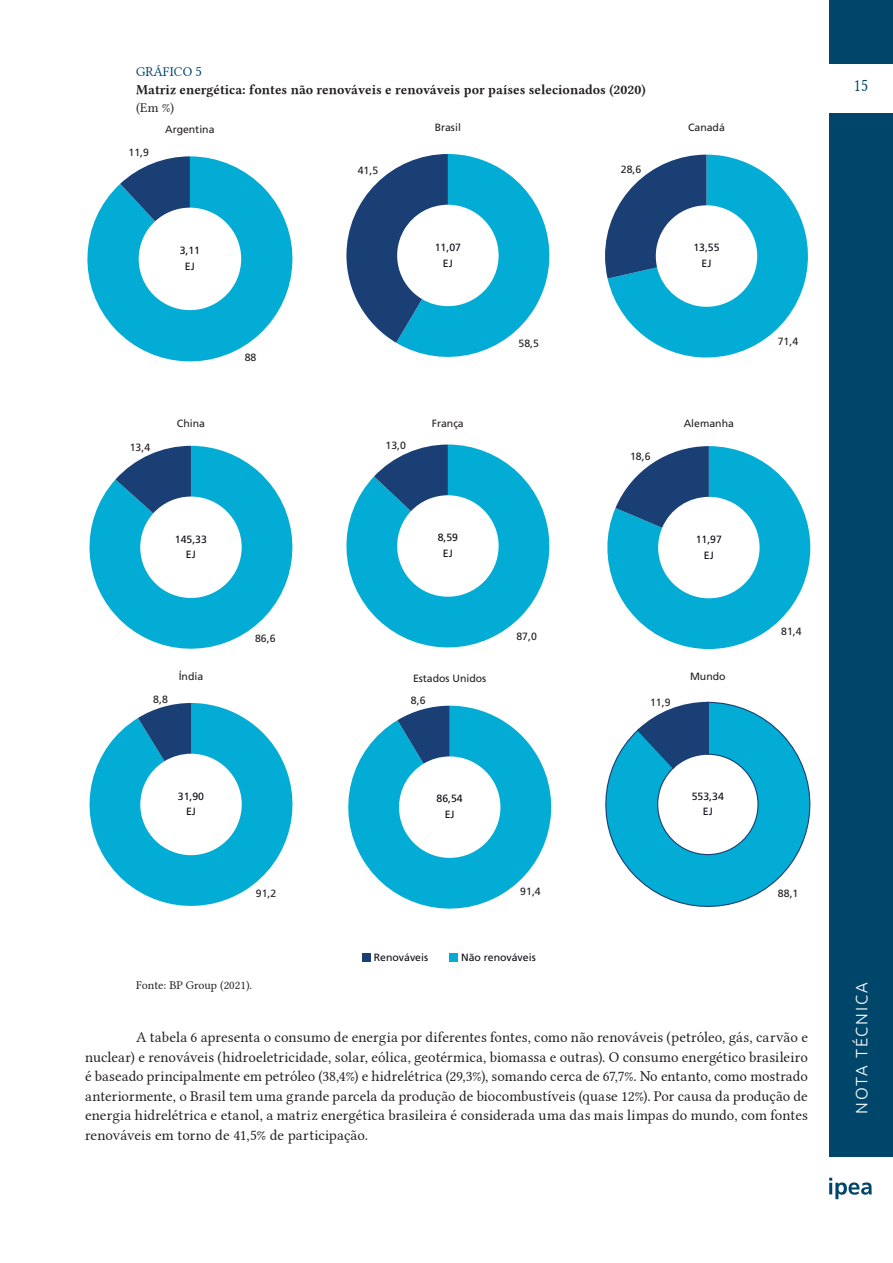
<style>
.page{position:relative;width:893px;height:1263px;background:#fff}
.page>*{position:absolute;margin:0;border:0;box-sizing:border-box;transform-origin:0 0}
.t1{font:18px "Linux Libertine G";color:#00466b;scale:.85 1}
.t2{font:300 16.5px "Ubuntu";letter-spacing:.11em;color:#fff}
.texto_com_recuo{font:15px/19.5px "Linux Libertine G";letter-spacing:.005em;color:#231f20;text-align:justify}
.Sub_Títulos_Tabelas{font:13.5px "Linux Libertine GB";color:#231f20}
.Titulos_tabela{font:13.5px "Linux Libertine G";letter-spacing:.005em;color:#00466b}
.t3{font:13.5px "Linux Libertine G";color:#231f20}
.fonte{font:12px "Linux Libertine G";color:#231f20}
.t4{font:10.5px "Frutiger LT Pro";color:#231f20}
.t5{font:10.5px/15.8px "Frutiger LT Pro";color:#0e0c15;text-align:center}
</style>
<div class="page">
<div style="left:829px;top:113px;width:64px;height:1043px;background:#00466b"></div>
<div style="left:829px;top:0;width:64px;height:64px;background:#00466b"></div>
<svg style="left:829px;top:1178px;width:43px;height:21px"></svg>
<svg style="left:87px;top:156px;width:206px;height:206px;fill:#03acd4"></svg>
<svg style="left:120px;top:156px;width:70px;height:65px"></svg>
<svg style="left:346px;top:154px;width:204px;height:203px"></svg>
<svg style="left:605px;top:155px;width:203px;height:203px"></svg>
<svg style="left:346px;top:444px;width:204px;height:204px;fill:#03acd4"></svg>
<svg style="left:374px;top:444px;width:74px;height:67px"></svg>
<svg style="left:607px;top:446px;width:204px;height:203px;fill:#03acd4"></svg>
<svg style="left:615px;top:446px;width:94px;height:82px"></svg>
<svg style="left:89px;top:446px;width:204px;height:203px;fill:#03acd4"></svg>
<svg style="left:115px;top:446px;width:76px;height:67px"></svg>
<svg style="left:89px;top:703px;width:204px;height:203px;fill:#03acd4"></svg>
<svg style="left:138px;top:703px;width:53px;height:58px;background:#336b97"></svg>
<svg style="left:348px;top:706px;width:204px;height:203px;fill:#03acd4"></svg>
<svg style="left:397px;top:706px;width:53px;height:58px;background:#326c98"></svg>
<svg style="left:605px;top:703px;width:206px;height:204px;fill:#03acd4"></svg>
<svg style="left:635px;top:701px;width:75px;height:69px"></svg>
<div style="left:449px;top:953px;width:9px;height:8px;background:#03acd4"></div>
<div style="left:362px;top:953px;width:8px;height:8px;background:#1a3f74"></div>
<p class="Titulos_tabela" style="left:136px;top:64px;width:67px">GRÁFICO 5</p>
<p class="Sub_Títulos_Tabelas" style="left:136px;top:80px;width:511px">Matriz energética: fontes não renováveis e renováveis por países selecionados (2020)</p>
<p class="t3" style="left:136px;top:100px;width:40px">(Em %)</p>
<p class="t4" style="left:129px;top:147px;width:22px">11,9</p>
<p class="t4" style="left:165px;top:123px;width:51px">Argentina</p>
<p class="t5" style="left:180px;top:243px;width:22px">3,11<br>EJ</p>
<p class="t4" style="left:130px;top:441px;width:22px">13,4</p>
<p class="t4" style="left:177px;top:417px;width:30px">China</p>
<p class="t5" style="left:175px;top:531px;width:34px">145,33<br>EJ</p>
<p class="t4" style="left:245px;top:352px;width:13px">88</p>
<p class="t4" style="left:358px;top:164px;width:22px">41,5</p>
<p class="t4" style="left:435px;top:121px;width:28px">Brasil</p>
<p class="t5" style="left:435px;top:239px;width:28px">11,07<br>EJ</p>
<p class="t4" style="left:385px;top:440px;width:22px">13,0</p>
<p class="t4" style="left:432px;top:417px;width:33px">França</p>
<p class="t5" style="left:438px;top:530px;width:22px">8,59<br>EJ</p>
<p class="t4" style="left:518px;top:337px;width:22px">58,5</p>
<p class="t4" style="left:621px;top:163px;width:22px">28,6</p>
<p class="t4" style="left:630px;top:451px;width:22px">18,6</p>
<p class="t4" style="left:688px;top:121px;width:38px">Canadá</p>
<p class="t5" style="left:693px;top:240px;width:28px">13,55<br>EJ</p>
<p class="t4" style="left:684px;top:417px;width:52px">Alemanha</p>
<p class="t5" style="left:696px;top:531px;width:28px">11,97<br>EJ</p>
<p class="t4" style="left:153px;top:693px;width:16px">8,8</p>
<p class="t4" style="left:179px;top:670px;width:26px">Índia</p>
<p class="t4" style="left:255px;top:632px;width:22px">86,6</p>
<p class="t4" style="left:413px;top:673px;width:75px">Estados Unidos</p>
<p class="t4" style="left:411px;top:694px;width:16px">8,6</p>
<p class="t4" style="left:516px;top:630px;width:22px">87,0</p>
<p class="t4" style="left:650px;top:696px;width:22px">11,9</p>
<p class="t4" style="left:690px;top:670px;width:37px">Mundo</p>
<p class="t5" style="left:178px;top:788px;width:28px">31,90<br>EJ</p>
<p class="t4" style="left:256px;top:887px;width:22px">91,2</p>
<p class="fonte" style="left:136px;top:978px;width:118px">Fonte: BP Group (2021).</p>
<p class="t5" style="left:437px;top:791px;width:28px">86,54<br>EJ</p>
<p class="t4" style="left:520px;top:885px;width:22px">91,4</p>
<p class="t5" style="left:374px;top:950px;width:56px">Renováveis</p>
<p class="t5" style="left:461px;top:950px;width:76px">Não renováveis</p>
<p class="t5" style="left:692px;top:788px;width:34px">553,34<br>EJ</p>
<p class="t4" style="left:778px;top:335px;width:22px">71,4</p>
<p class="t4" style="left:781px;top:625px;width:22px">81,4</p>
<p class="t4" style="left:778px;top:887px;width:22px">88,1</p>
<p class="texto_com_recuo" style="left:85px;top:1028px;width:724px;text-indent:51px">A tabela 6 apresenta o consumo de energia por diferentes fontes, como não renováveis (petróleo, gás, carvão e nuclear) e renováveis (hidroeletricidade, solar, eólica, geotérmica, biomassa e outras). O consumo energético brasileiro é baseado principalmente em petróleo (38,4%) e hidrelétrica (29,3%), somando cerca de 67,7%. No entanto, como mostrado anteriormente, o Brasil tem uma grande parcela da produção de biocombustíveis (quase 12%). Por causa da produção de energia hidrelétrica e etanol, a matriz energética brasileira é considerada uma das mais limpas do mundo, com fontes renováveis em torno de 41,5% de participação.</p>
<p class="t1" style="left:854px;top:74px;width:18px">15</p>
<p class="t2" style="left:852px;top:1114px;width:133px;rotate:-90deg">NOTA TÉCNICA</p>
</div>
